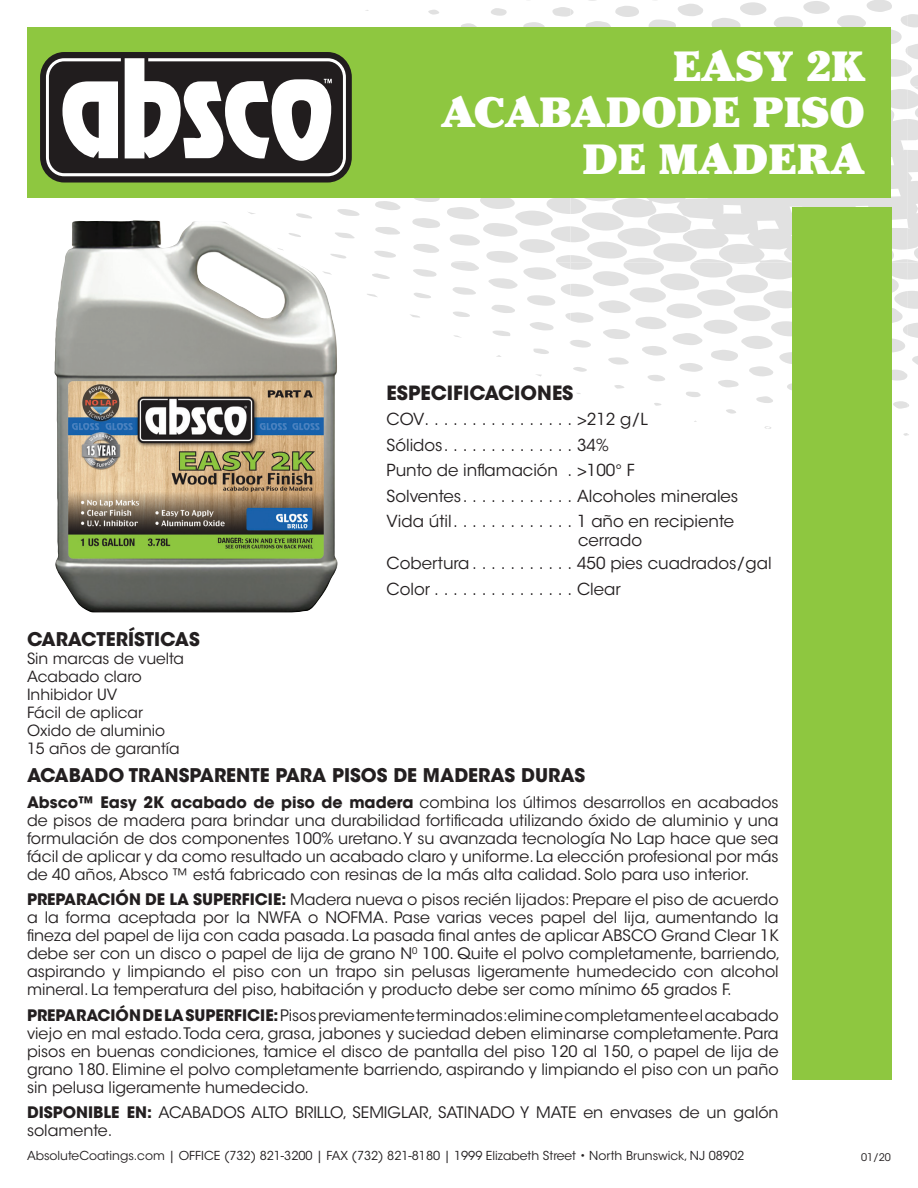
<style>
.page{position:relative;width:918px;height:1188px;background:#fff}
.page>*{position:absolute;margin:0;border:0;box-sizing:border-box;transform-origin:0 0}
.t1{font:900 42px/46.5px "Cheltenham Std";color:#fff;text-align:right}
.t2{font:700 19.5px "ITC Avant Garde Std";color:#231f20}
.t3{font:700 18.75px "ITC Avant Garde Std";color:#231f20}
.t4{font:16.5px "ITC Avant Garde Std";color:#231f20}
.t5{font:15.75px/18px "ITC Avant Garde Std";color:#231f20;text-align:justify}
.t6{font:15.3px "ITC Avant Garde Std";color:#231f20}
.t7{font:12.3px "ITC Avant Garde Std";color:#231f20}
.t8{font:10.5px "ITC Avant Garde Std";color:#231f20}
.s1{font-weight:700}
</style>
<div class="page">
<svg style="left:248px;top:0;width:670px;height:436px"></svg>
<div style="left:27px;top:27px;width:864px;height:171px;background:#8ec740"></div>
<div style="left:792px;top:207px;width:100px;height:873px;background:#8ec740"></div>
<img style="left:54px;top:220px;width:285px;height:392px">
<div style="left:40px;top:52px;width:312px;height:131px;background:#211d1e;border-radius:25px"></div>
<svg style="left:46px;top:58px;width:300px;height:118px"></svg>
<p class="t1" style="left:441px;top:43px;width:425px">EASY 2K<br>ACABADODE PISO<br>DE MADERA</p>
<p class="t2" style="left:387px;top:380px;width:188px">ESPECIFICACIONES</p>
<p class="t4" style="left:387px;top:409px;width:263px">COV . . . . . . . . . . . . . . . . &gt;212 g/L</p>
<p class="t4" style="left:387px;top:435px;width:224px">Sólidos . . . . . . . . . . . . . . 34%</p>
<p class="t4" style="left:387px;top:460px;width:250px">Punto de inflamación . &gt;100° F</p>
<p class="t4" style="left:387px;top:486px;width:353px">Solventes . . . . . . . . . . . . Alcoholes minerales</p>
<p class="t4" style="left:387px;top:511px;width:349px">Vida útil . . . . . . . . . . . . . 1 año en recipiente</p>
<p class="t4" style="left:387px;top:553px;width:387px">Cobertura . . . . . . . . . . . 450 pies cuadrados/gal</p>
<p class="t4" style="left:387px;top:579px;width:236px">Color . . . . . . . . . . . . . . . Clear</p>
<p class="t4" style="left:578px;top:530px;width:65px">cerrado</p>
<p class="t3" style="left:27px;top:627px;width:174px">CARACTERÍSTICAS</p>
<p class="t6" style="left:27px;top:649px;width:159px">Sin marcas de vuelta</p>
<p class="t6" style="left:27px;top:667px;width:116px">Acabado claro</p>
<p class="t6" style="left:27px;top:685px;width:92px">Inhibidor UV</p>
<p class="t6" style="left:27px;top:703px;width:117px">Fácil de aplicar</p>
<p class="t6" style="left:27px;top:721px;width:140px">Oxido de aluminio</p>
<p class="t6" style="left:27px;top:739px;width:154px">15 años de garantía</p>
<p class="t3" style="left:27px;top:763px;width:560px">ACABADO TRANSPARENTE PARA PISOS DE MADERAS DURAS</p>
<p class="t5" style="left:27px;top:793px;width:753px"><span class="s1">Absco™ Easy 2K acabado de piso de madera</span> combina los últimos desarrollos en acabados de pisos de madera para brindar una durabilidad fortificada utilizando óxido de aluminio y una formulación de dos componentes 100% uretano. Y su avanzada tecnología No Lap hace que sea fácil de aplicar y da como resultado un acabado claro y uniforme. La elección profesional por más de 40 años, Absco ™ está fabricado con resinas de la más alta calidad. Solo para uso interior.</p>
<p class="t5" style="left:27px;top:891px;width:753px"><span class="s1">PREPARACIÓN DE LA SUPERFICIE:</span> Madera nueva o pisos recién lijados: Prepare el piso de acuerdo</p>
<p class="t5" style="left:27px;top:909px;width:755px">a la forma aceptada por la NWFA o NOFMA. Pase varias veces papel del lija, aumentando la fineza del papel de lija con cada pasada. La pasada final antes de aplicar ABSCO Grand Clear 1K debe ser con un disco o papel de lija de grano N<sup>0</sup> 100. Quite el polvo completamente, barriendo, aspirando y limpiando el piso con un trapo sin pelusas ligeramente humedecido con alcohol mineral. La temperatura del piso, habitación y producto debe ser como mínimo 65 grados F.</p>
<p class="t5" style="left:27px;top:1006px;width:753px"><span class="s1">PREPARACIÓN DE LA SUPERFICIE:</span>Pisos previamente terminados: elimine completamente el acabado viejo en mal estado. Toda cera, grasa, jabones y suciedad deben eliminarse completamente. Para pisos en buenas condiciones, tamice el disco de pantalla del piso 120 al 150, o papel de lija de grano 180. Elimine el polvo completamente barriendo, aspirando y limpiando el piso con un paño sin pelusa ligeramente humedecido.</p>
<p class="t5" style="left:27px;top:1104px;width:753px"><span class="s1">DISPONIBLE EN:</span> ACABADOS ALTO BRILLO, SEMIGLAR, SATINADO Y MATE en envases de un galón solamente.</p>
<p class="t7" style="left:27px;top:1148px;width:719px">AbsoluteCoatings. com | OFFICE (732) 821-3200 | FAX (732) 821-8180 | 1999 Elizabeth Street • North Brunswick, NJ 08902</p>
<p class="t8" style="left:861px;top:1151px;width:31px">01/20</p>
</div>
